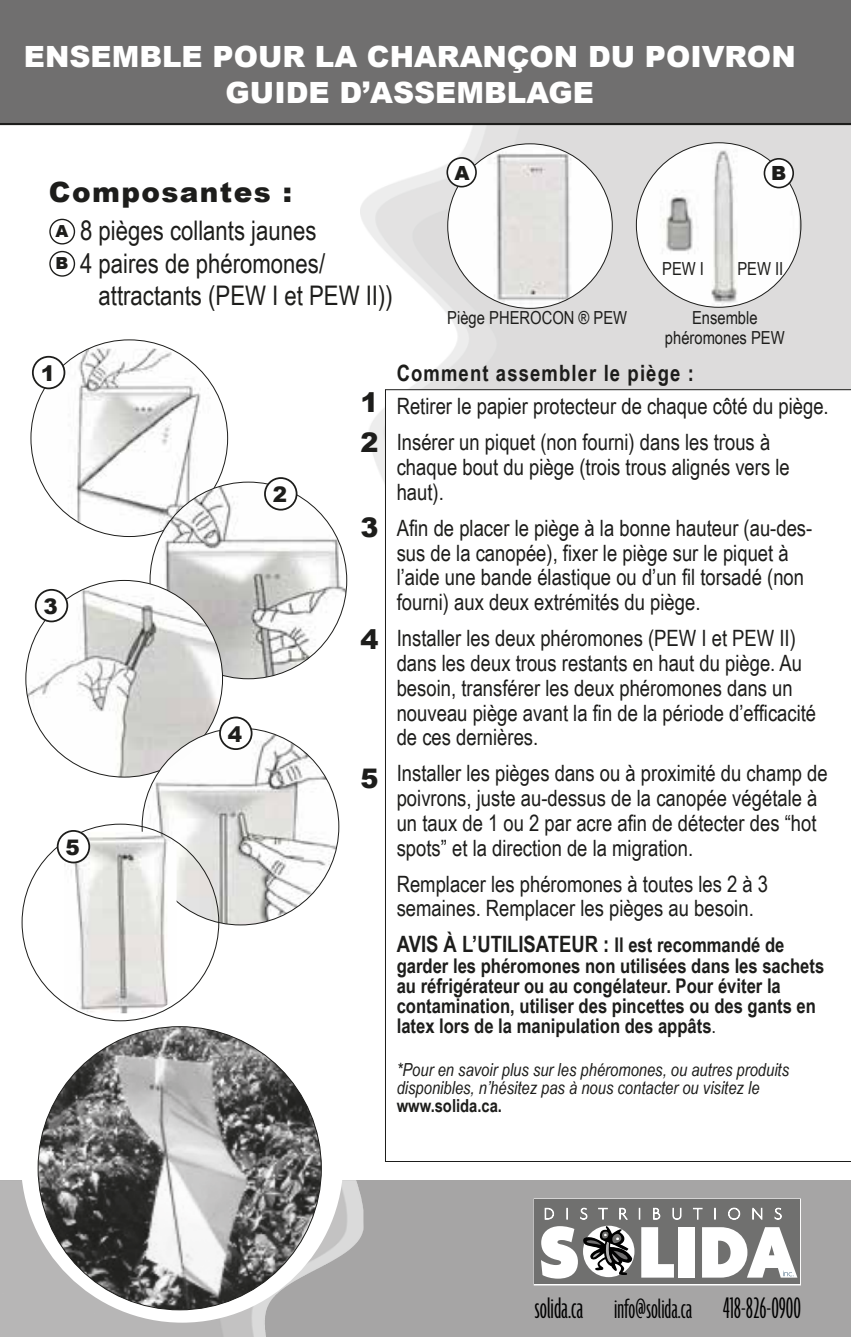
<style>
.page{position:relative;width:851px;height:1337px;background:#fff}
.page>*{position:absolute;margin:0;border:0;box-sizing:border-box;transform-origin:0 0}
.t1{font:300 ultra-condensed 32.18px "Agenda";color:#010101}
.t2{font:900 29.25px/35.1px "Arial";color:#fff;text-align:center}
.t3{font:900 27.9px "Arial";letter-spacing:.05em;color:#1d1d1b}
.t4{font:27px "Arial Narrow";color:#1d1d1b}
.t5{font:900 27px/39.4px "Arial";color:#1d1d1b}
.t6{font:22.5px/24.8px "Arial Narrow";color:#1d1d1b}
.t7{font:700 22.5px "Arial Narrow";color:#1d1d1b}
.t8{font:700 22.5px "Arial Narrow";letter-spacing:.05em;color:#1d1d1b}
.t9{font:900 21.38px "Arial";color:#1d1d1b}
.t10{font:700 20.25px/20.2px "Arial Narrow";color:#1d1d1b}
.t11{font:900 19.57px "Arial";color:#1d1d1b}
.t12{font:italic 18px/18px "Arial Narrow";color:#1d1d1b}
.t13{font:18px/20.2px "Arial Narrow";color:#1d1d1b;text-align:center}
.t14{font:700 18px "Arial Narrow";color:#1d1d1b}
.t15{font:900 16.65px/32.2px "Arial";color:#1d1d1b}
.s1{font-size:20.25px}
.s2{font-weight:400}
.s3{font-size:30.38px}
</style>
<div class="page">
<img style="left:360px;top:125px;width:490px;height:359px">
<div style="left:0;top:1180px;width:850px;height:156px;background:#a6a5a5"></div>
<div style="left:0;top:0;width:850px;height:125px;background:#706f6f"></div>
<img style="left:0;top:1180px;width:315px;height:156px">
<svg style="left:385px;top:389px;width:465px;height:772px"></svg>
<div style="left:49px;top:219px;width:26px;height:25px;border:1px solid #1d1d1b;border-radius:50%"></div>
<div style="left:49px;top:251px;width:26px;height:26px;border:1px solid #1d1d1b;border-radius:50%"></div>
<img style="left:447px;top:144px;width:165px;height:164px;border-radius:82px">
<div style="left:447px;top:158px;width:29px;height:29px;background:#fff;border-radius:50%"></div>
<div style="left:446px;top:157px;width:31px;height:30px;border:2px solid #1d1d1b;border-radius:50%"></div>
<img style="left:636px;top:143px;width:164px;height:164px;border-radius:82px">
<div style="left:764px;top:159px;width:29px;height:28px;background:#fff;border-radius:50%"></div>
<div style="left:763px;top:158px;width:31px;height:30px;border:2px solid #1d1d1b;border-radius:50%"></div>
<img style="left:31px;top:340px;width:197px;height:196px;border-radius:98px">
<div style="left:33px;top:357px;width:31px;height:31px;background:#fff;border-radius:50%"></div>
<div style="left:32px;top:356px;width:33px;height:33px;border:2px solid #1d1d1b;border-radius:50%"></div>
<img style="left:150px;top:482px;width:197px;height:197px;border-radius:98px">
<div style="left:265px;top:478px;width:31px;height:31px;background:#fff;border-radius:50%"></div>
<div style="left:264px;top:477px;width:33px;height:33px;border:2px solid #1d1d1b;border-radius:50%"></div>
<img style="left:26px;top:580px;width:196px;height:197px;border-radius:98px">
<div style="left:36px;top:590px;width:31px;height:31px;background:#fff;border-radius:50%"></div>
<div style="left:35px;top:589px;width:33px;height:33px;border:2px solid #1d1d1b;border-radius:50%"></div>
<img style="left:142px;top:728px;width:197px;height:197px;border-radius:98px">
<div style="left:220px;top:717px;width:31px;height:32px;background:#fff;border-radius:50%"></div>
<div style="left:219px;top:716px;width:33px;height:34px;border:2px solid #1d1d1b;border-radius:50%"></div>
<div style="left:21px;top:1000px;width:322px;height:322px;background:#fff;border-radius:50%"></div>
<img style="left:38px;top:1026px;width:283px;height:283px;border-radius:142px">
<img style="left:64px;top:831px;width:113px;height:182px">
<div style="left:58px;top:831px;width:31px;height:31px;background:#fff;border-radius:50%"></div>
<div style="left:57px;top:830px;width:33px;height:33px;border:2px solid #1d1d1b;border-radius:50%"></div>
<svg style="left:533px;top:1198px;width:267px;height:87px"></svg>
<div style="left:535px;top:1199px;width:264px;height:85px;background:#70706f"></div>
<svg style="left:641px;top:1227px;width:33px;height:50px"></svg>
<div style="left:678px;top:1227px;width:17px;height:50px;background:#fff"></div>
<svg style="left:545px;top:1208px;width:9px;height:11px"></svg>
<svg style="left:580px;top:1207px;width:7px;height:12px"></svg>
<svg style="left:598px;top:1208px;width:9px;height:11px"></svg>
<svg style="left:619px;top:1208px;width:8px;height:11px"></svg>
<svg style="left:653px;top:1208px;width:7px;height:11px"></svg>
<svg style="left:672px;top:1208px;width:9px;height:11px"></svg>
<svg style="left:693px;top:1208px;width:9px;height:11px"></svg>
<svg style="left:728px;top:1207px;width:12px;height:12px"></svg>
<svg style="left:752px;top:1208px;width:10px;height:11px"></svg>
<svg style="left:774px;top:1207px;width:7px;height:12px"></svg>
<svg style="left:541px;top:1225px;width:91px;height:53px"></svg>
<svg style="left:702px;top:1227px;width:95px;height:50px"></svg>
<h2 class="t2" style="left:24px;top:38px;width:773px">ENSEMBLE POUR LA CHARANÇON DU POIVRON<br>GUIDE D’ASSEMBLAGE</h2>
<p class="t3" style="left:49px;top:172px;width:245px">Composantes :</p>
<p class="t15" style="left:56px;top:215px;width:14px">A<br>B</p>
<p class="t4" style="left:80px;top:211px;width:238px">8 pièges collants jaunes</p>
<p class="t4" style="left:80px;top:243px;width:246px">4 paires de phéromones/</p>
<p class="t4" style="left:99px;top:276px;width:296px">attractants (PEW I et PEW II))</p>
<p class="t11" style="left:454px;top:159px;width:17px">A</p>
<p class="t11" style="left:771px;top:159px;width:17px">B</p>
<p class="t13" style="left:662px;top:258px;width:43px">PEW I</p>
<p class="t13" style="left:737px;top:258px;width:47px">PEW II</p>
<p class="t13" style="left:447px;top:307px;width:181px">Piège PHEROCON ® PEW</p>
<p class="t13" style="left:665px;top:307px;width:121px">Ensemble phéromones PEW</p>
<p class="t9" style="left:41px;top:358px;width:16px">1</p>
<p class="t9" style="left:44px;top:591px;width:16px">3</p>
<p class="t9" style="left:66px;top:832px;width:16px">5</p>
<p class="t9" style="left:273px;top:479px;width:16px">2</p>
<p class="t9" style="left:228px;top:718px;width:16px">4</p>
<p class="t5" style="left:360px;top:382px;width:20px">1<br>2</p>
<p class="t5" style="left:360px;top:506px;width:20px">3</p>
<p class="t5" style="left:360px;top:618px;width:20px">4</p>
<p class="t5" style="left:360px;top:758px;width:20px">5</p>
<p class="t8" style="left:396px;top:356px;width:298px">Comment assembler le piège :</p>
<p class="t6" style="left:396px;top:387px;width:433px;line-height:36px">Retirer le papier protecteur de chaque côté du piège.<br>Insérer un piquet (non fourni) dans les trous à</p>
<p class="t6" style="left:396px;top:454px;width:394px">chaque bout du piège (trois trous alignés vers le haut).</p>
<p class="t6" style="left:396px;top:515px;width:417px">Afin de placer le piège à la bonne hauteur (au-des&shy;sus de la canopée), fixer le piège sur le piquet à l’aide une bande élastique ou d’un fil torsadé (non fourni) aux deux extrémités du piège.</p>
<p class="t6" style="left:396px;top:625px;width:421px">Installer les deux phéromones (PEW I et PEW II) dans les deux trous restants en haut du piège. Au besoin, transférer les deux phéromones dans un nouveau piège avant la fin de la période d’efficacité de ces dernières.</p>
<p class="t6" style="left:396px;top:760px;width:432px">Installer les pièges dans ou à proximité du champ de poivrons, juste au-dessus de la canopée végétale à un taux de 1 ou 2 par acre afin de détecter des “hot spots” et la direction de la migration.</p>
<p class="t6" style="left:396px;top:870px;width:373px">Remplacer les phéromones à toutes les 2 à 3 semaines. Remplacer les pièges au besoin.</p>
<p class="t7" style="left:396px;top:927px;width:389px">AVIS À L’UTILISATEUR : <span class="s1">Il est recommandé de</span></p>
<p class="t10" style="left:397px;top:954px;width:429px">garder les phéromones non utilisées dans les sachets au réfrigérateur ou au congélateur. Pour éviter la contamination, utiliser des pincettes ou des gants en latex lors de la manipulation des appâts<span class="s2">.</span></p>
<p class="t12" style="left:396px;top:1060px;width:394px">*Pour en savoir plus sur les phéromones, ou autres produits disponibles, n’hésitez pas à nous contacter ou visitez le</p>
<p class="t14" style="left:396px;top:1092px;width:107px">www.solida.ca.</p>
<h1 class="t1" style="left:534px;top:1290px;width:268px">solida.ca <span class="s3">info@solida.ca</span> 418-826-0900</h1>
</div>
